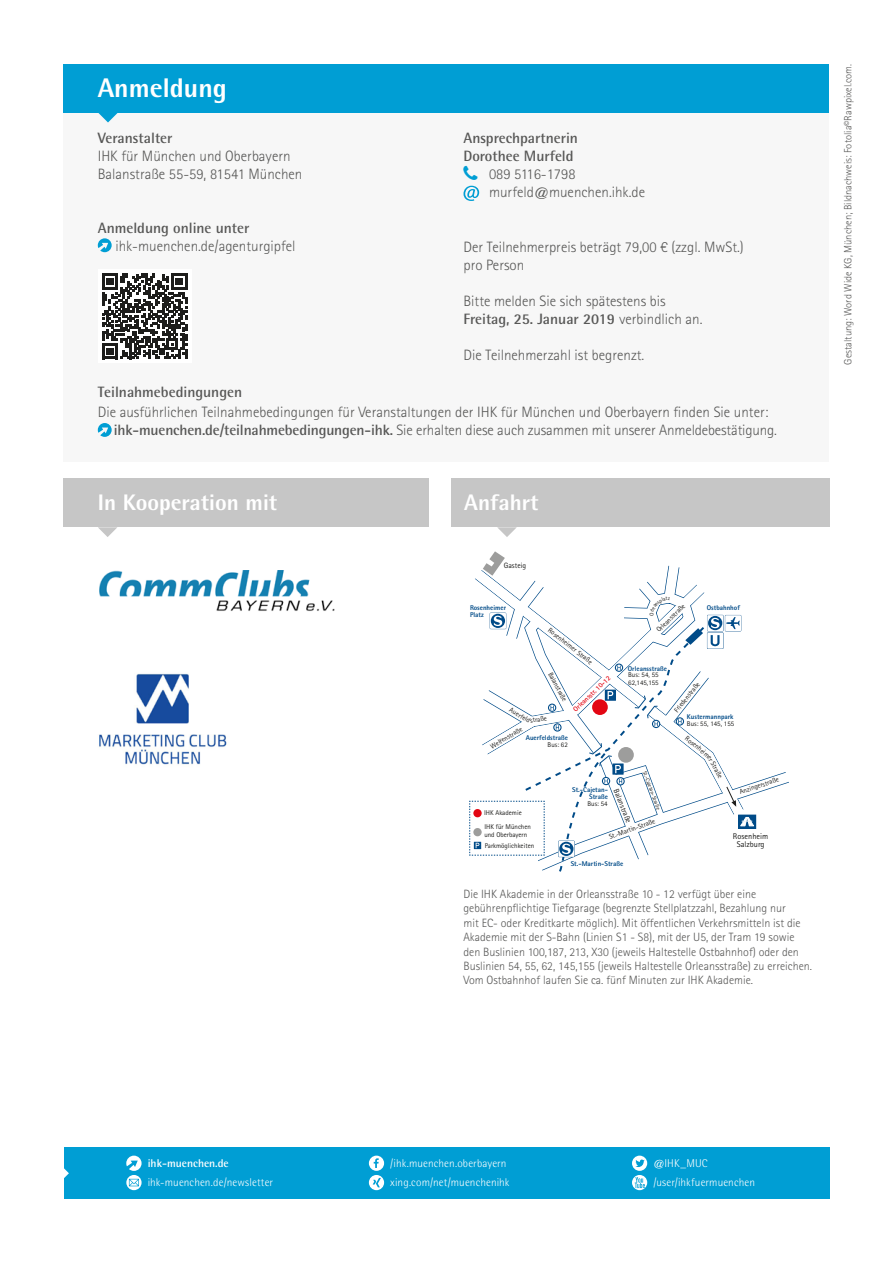
<style>
.page{position:relative;width:893px;height:1263px;background:#fff}
.page>*{position:absolute;margin:0;border:0;box-sizing:border-box;transform-origin:0 0}
.t1{font:800 27px "Agfa Rotis Semisans";color:#fff}
.t2{font:800 22.5px "Agfa Rotis Semisans";color:#fff}
.t3{font:300 15px/18px "Agfa Rotis Sans Serif";color:#575756}
.t4{font:700 15px/18px "Agfa Rotis Semisans";color:#575756}
.t5{font:300 12px/14.4px "Agfa Rotis Sans Serif";color:#575756}
.t6{font:300 11.25px/18.6px "Agfa Rotis Semisans";letter-spacing:.01em;color:#fff}
.t7{font:700 11.25px "Agfa Rotis Semisans";color:#fff}
.t8{font:300 10.5px "Agfa Rotis Sans Serif";color:#575756}
.t9{font:8.25px/7.6px "Agfa Rotis Sans Serif";color:#1d1d1b;text-align:center}
.t10{font:7.65px "Agfa Rotis Sans Serif";color:#1d1d1b}
.t11{font:6.9px/7.6px "Agfa Rotis Sans Serif";color:#1d1d1b}
.t12{font:800 6.9px/7.6px "Agfa Rotis Sans Serif";color:#004b88}
.t13{font:700 6.9px "Agfa Rotis Sans Serif";color:#e30613}
.t14{font:5.55px "Agfa Rotis Sans Serif";color:#1d1d1b}
.s1{font-family:"Agfa Rotis Sans Serif";font-weight:300}
.s2{font-family:"Agfa Rotis Semisans";font-weight:700}
</style>
<div class="page">
<div style="left:64px;top:92px;width:765px;height:369px;background:#f7f7f7"></div>
<svg style="left:98px;top:238px;width:14px;height:14px"></svg>
<svg style="left:463px;top:186px;width:16px;height:15px"></svg>
<div style="left:64px;top:64px;width:765px;height:49px;background:#009ed4"></div>
<svg style="left:98px;top:113px;width:20px;height:9px"></svg>
<svg style="left:98px;top:423px;width:14px;height:14px"></svg>
<div style="left:64px;top:1147px;width:765px;height:52px;background:#009ed4"></div>
<svg style="left:64px;top:1168px;width:5px;height:10px"></svg>
<svg style="left:369px;top:1175px;width:15px;height:15px"></svg>
<svg style="left:373px;top:1178px;width:8px;height:9px"></svg>
<svg style="left:126px;top:1175px;width:16px;height:15px"></svg>
<svg style="left:129px;top:1179px;width:10px;height:7px"></svg>
<svg style="left:126px;top:1155px;width:16px;height:16px"></svg>
<svg style="left:632px;top:1155px;width:15px;height:16px"></svg>
<svg style="left:635px;top:1159px;width:10px;height:8px"></svg>
<svg style="left:632px;top:1175px;width:15px;height:15px"></svg>
<svg style="left:635px;top:1177px;width:10px;height:11px"></svg>
<div style="left:369px;top:1155px;width:15px;height:16px;background:#fff;border-radius:50%"></div>
<svg style="left:374px;top:1158px;width:5px;height:10px"></svg>
<div style="left:98px;top:270px;width:93px;height:93px;background:#fff"></div>
<svg style="left:102px;top:274px;width:85px;height:85px"></svg>
<img style="left:99px;top:570px;width:236px;height:41px">
<img style="left:99px;top:673px;width:128px;height:92px">
<div style="left:451px;top:478px;width:378px;height:49px;background:#c6c6c6"></div>
<svg style="left:497px;top:527px;width:20px;height:10px"></svg>
<div style="left:64px;top:478px;width:365px;height:49px;background:#c6c6c6"></div>
<svg style="left:98px;top:527px;width:19px;height:10px"></svg>
<svg style="left:469px;top:551px;width:320px;height:321px"></svg>
<h1 class="t1" style="left:98px;top:71px;width:131px">Anmeldung</h1>
<p class="t4" style="left:98px;top:128px;width:76px">Veranstalter</p>
<p class="t3" style="left:98px;top:147px;width:206px">IHK für München und Oberbayern<br>Balanstraße 55-59, 81541 München</p>
<p class="t4" style="left:98px;top:218px;width:153px">Anmeldung online unter</p>
<p class="t3" style="left:115px;top:237px;width:182px">ihk-muenchen.de/agenturgipfel</p>
<p class="t4" style="left:463px;top:128px;width:116px">Ansprechpartnerin<br>Dorothee Murfeld</p>
<p class="t3" style="left:489px;top:165px;width:158px">089 5116-1798 murfeld@muenchen.ihk.de</p>
<p class="t3" style="left:463px;top:238px;width:282px">Der Teilnehmerpreis beträgt 79,00 € (zzgl. MwSt.) pro Person</p>
<p class="t3" style="left:463px;top:292px;width:204px">Bitte melden Sie sich spätestens bis</p>
<p class="t4" style="left:463px;top:310px;width:240px">Freitag, 25. Januar 2019 <span class="s1">verbindlich an.</span></p>
<p class="t3" style="left:463px;top:346px;width:182px">Die Teilnehmerzahl ist begrenzt.</p>
<p class="t4" style="left:98px;top:383px;width:146px">Teilnahmebedingungen</p>
<p class="t3" style="left:114px;top:403px;width:665px;text-indent:-16px">Die ausführlichen Teilnahmebedingungen für Veranstaltungen der IHK für München und Oberbayern finden Sie unter: <span class="s2">ihk-muenchen.de/teilnahmebedingungen-ihk.</span> Sie erhalten diese auch zusammen mit unserer Anmeldebestätigung.</p>
<h2 class="t2" style="left:98px;top:488px;width:181px">In Kooperation mit</h2>
<h2 class="t2" style="left:464px;top:488px;width:76px">Anfahrt</h2>
<p class="t10" style="left:504px;top:561px;width:24px">Gasteig</p>
<p class="t12" style="left:470px;top:603px;width:38px">Rosenheimer<br>Platz</p>
<p class="t11" style="left:655px;top:628px;width:39px;rotate:-44deg">Orleansstraße</p>
<p class="t12" style="left:707px;top:604px;width:35px">Ostbahnhof</p>
<p class="t11" style="left:551px;top:626px;width:56px;rotate:38deg">Rosenheimer Straße</p>
<p class="t12" style="left:628px;top:664px;width:41px">Orleansstraße</p>
<p class="t11" style="left:553px;top:671px;width:34px;rotate:62deg">Balanstraße</p>
<p class="t11" style="left:628px;top:671px;width:32px">Bus: 54, 55<br>62,145,155</p>
<p class="t13" style="left:571px;top:707px;width:50px;rotate:-44deg">Orleansstr. 10-12</p>
<p class="t11" style="left:673px;top:709px;width:38px;rotate:-51deg">Friedenstraße</p>
<p class="t11" style="left:512px;top:706px;width:24px;rotate:30deg">Auerfeld</p>
<p class="t11" style="left:530px;top:717px;width:18px;rotate:-9deg">straße</p>
<p class="t12" style="left:687px;top:712px;width:48px">Kustermannpark</p>
<p class="t11" style="left:687px;top:720px;width:49px">Bus: 55, 145, 155</p>
<p class="t11" style="left:489px;top:744px;width:37px;rotate:-31deg">Welfenstraße</p>
<p class="t12" style="left:526px;top:733px;width:44px">Auerfeldstraße</p>
<p class="t11" style="left:688px;top:734px;width:31px;rotate:39deg">Rosenheim</p>
<p class="t11" style="left:713px;top:754px;width:26px;rotate:62deg">er Straße</p>
<p class="t11" style="left:548px;top:741px;width:22px">Bus: 62</p>
<p class="t14" style="left:648px;top:770px;width:42px;rotate:70deg">St.-Cajetan-Straße</p>
<p class="t11" style="left:739px;top:788px;width:42px;rotate:-18deg">Anzingerstraße</p>
<p class="t12" style="left:572px;top:785px;width:37px;text-align:right">St.-Cajetan-<br>Straße</p>
<p class="t10" style="left:620px;top:788px;width:37px;rotate:68deg">Balanstraße</p>
<p class="t11" style="left:608px;top:833px;width:50px;rotate:-20deg">St.-Martin-Straße</p>
<p class="t12" style="left:571px;top:860px;width:54px">St.-Martin-Straße</p>
<p class="t11" style="left:587px;top:799px;width:22px">Bus: 54</p>
<p class="t11" style="left:484px;top:808px;width:39px">IHK Akademie</p>
<p class="t11" style="left:485px;top:842px;width:51px">Parkmöglichkeiten</p>
<p class="t11" style="left:484px;top:823px;width:48px">IHK für München und Oberbayern</p>
<p class="t9" style="left:733px;top:832px;width:37px">Rosenheim<br>Salzburg</p>
<p class="t5" style="left:463px;top:887px;width:350px">Die IHK Akademie in der Orleansstraße 10 - 12 verfügt über eine gebührenpflichtige Tiefgarage (begrenzte Stellplatzzahl, Bezahlung nur<br>mit EC- oder Kreditkarte möglich). Mit öffentlichen Verkehrsmitteln ist die Akademie mit der S-Bahn (Linien S1 - S8), mit der U5, der Tram 19 sowie den Buslinien 100,187, 213, X30 (jeweils Haltestelle Ostbahnhof) oder den Buslinien 54, 55, 62, 145,155 (jeweils Haltestelle Orleansstraße) zu erreichen.<br>Vom Ostbahnhof laufen Sie ca. fünf Minuten zur IHK Akademie.</p>
<p class="t8" style="left:842px;top:365px;width:302px;rotate:-90deg">Gestaltung: Word Wide KG, München; Bildnachweis: Fotolia©Rawpixel.com.</p>
<p class="t7" style="left:148px;top:1156px;width:83px">ihk-muenchen.de</p>
<p class="t6" style="left:148px;top:1173px;width:127px">ihk-muenchen.de/newsletter</p>
<p class="t6" style="left:390px;top:1154px;width:118px">/ihk.muenchen.oberbayern</p>
<p class="t6" style="left:390px;top:1173px;width:121px">xing.com/net/muenchenihk</p>
<p class="t6" style="left:653px;top:1154px;width:103px">@IHK_MUC /user/ihkfuermuenchen</p>
</div>
